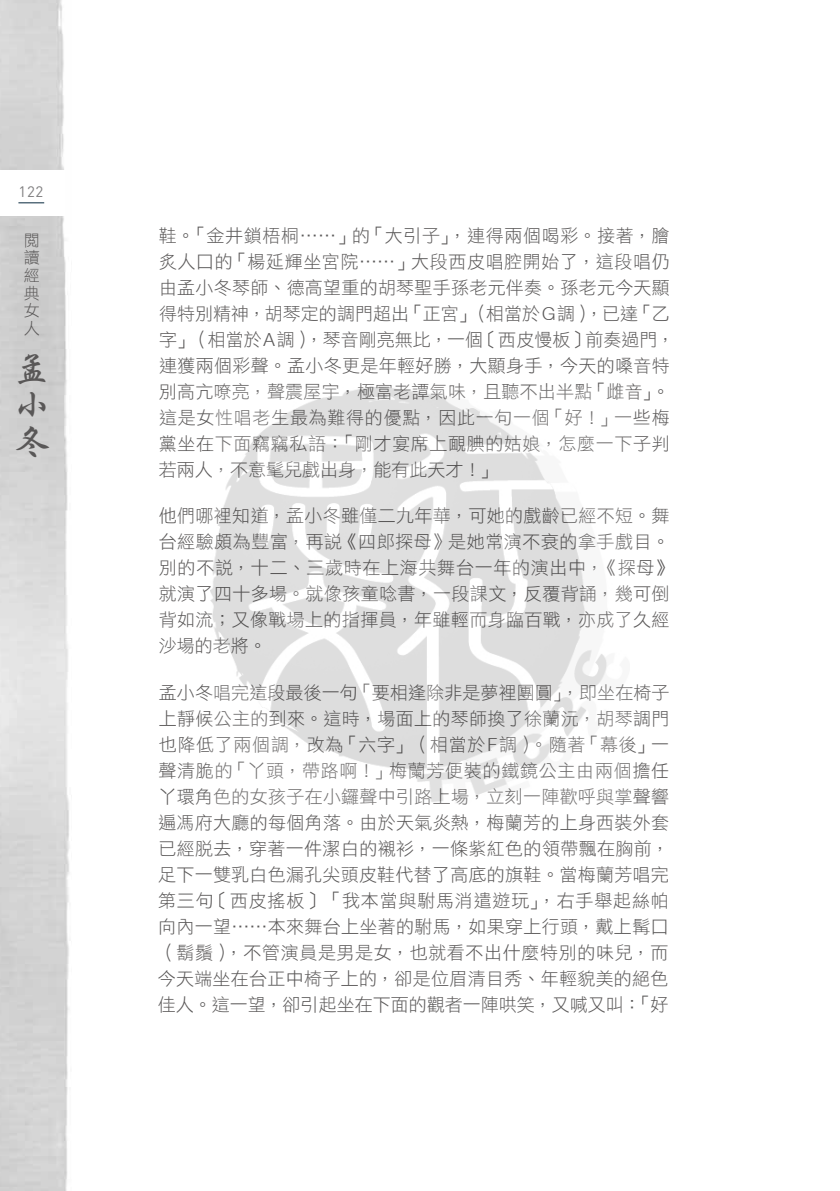
<style>
.page{position:relative;width:840px;height:1191px;background:#fff}
.page>*{position:absolute;margin:0;border:0;box-sizing:border-box;transform-origin:0 0}
.t1{font:36px/36px "Singkai EG Bold Big 5";color:#595757;text-align:justify}
.t2{font:18px/26px "DF Li Hei Std W3";letter-spacing:.02em;color:#595757}
.t3{font:16px/17.6px "DF Li Hei Std W3";color:#595757;text-align:justify}
.t4{font:15px "DIN Pro";color:#807f80}
.s1{font-family:"Helvetica Neue LT";font-weight:300}
</style>
<div class="page">
<img style="left:0;top:0;width:70px;height:1191px">
<div style="left:0;top:170px;width:64px;height:45px;background:#fff"></div>
<svg style="left:18px;top:202px;width:26px;height:1px"></svg>
<img style="left:210px;top:387px;width:397px;height:415px">
<p class="t4" style="left:18px;top:181px;width:26px">122</p>
<p class="t3" style="left:24px;top:231px;width:17px">閱讀經典女人</p>
<h1 class="t1" style="left:14px;top:351px;width:37px">孟小冬</h1>
<p class="t2" style="left:159px;top:223px;width:516px">鞋。「金井鎖梧桐……」的「大引子」，連得兩個喝彩。接著，膾炙人口的「楊延輝坐宮院……」大段西皮唱腔開始了，這段唱仍由孟小冬琴師、德高望重的胡琴聖手孫老元伴奏。孫老元今天顯得特別精神，胡琴定的調門超出「正宮」（相當於<span class="s1">G</span>調），已達「乙字」（相當於<span class="s1">A</span>調），琴音剛亮無比，一個〔西皮慢板〕前奏過門，連獲兩個彩聲。孟小冬更是年輕好勝，大顯身手，今天的嗓音特別高亢嘹亮，聲震屋宇，極富老譚氣味，且聽不出半點「雌音」。這是女性唱老生最為難得的優點，因此一句一個「好！」一些梅黨坐在下面竊竊私語：「剛才宴席上靦腆的姑娘，怎麼一下子判若兩人，不意髦兒戲出身，能有此天才！」</p>
<p class="t2" style="left:159px;top:502px;width:516px">他們哪裡知道，孟小冬雖僅二九年華，可她的戲齡已經不短。舞台經驗頗為豐富，再說《四郎探母》是她常演不衰的拿手戲目。別的不說，十二、三歲時在上海共舞台一年的演出中，《探母》就演了四十多場。就像孩童唸書，一段課文，反覆背誦，幾可倒背如流；又像戰場上的指揮員，年雖輕而身臨百戰，亦成了久經沙場的老將。</p>
<p class="t2" style="left:158px;top:679px;width:513px;text-align:justify">孟小冬唱完這段最後一句「要相逢除非是夢裡團圓」，即坐在椅子上靜候公主的到來。這時，場面上的琴師換了徐蘭沅，胡琴調門也降低了兩個調，改為「六字」（相當於<span class="s1">F</span>調）。隨著「幕後」一聲清脆的「丫頭，帶路啊！」梅蘭芳便裝的鐵鏡公主由兩個擔任丫環角色的女孩子在小鑼聲中引路上場，立刻一陣歡呼與掌聲響遍馮府大廳的每個角落。由於天氣炎熱，梅蘭芳的上身西裝外套已經脫去，穿著一件潔白的襯衫，一條紫紅色的領帶飄在胸前，足下一雙乳白色漏孔尖頭皮鞋代替了高底的旗鞋。當梅蘭芳唱完第三句〔西皮搖板〕「我本當與駙馬消遣遊玩」，右手舉起絲帕向內一望……本來舞台上坐著的駙馬，如果穿上行頭，戴上髯口（鬍鬚），不管演員是男是女，也就看不出什麼特別的味兒，而今天端坐在台正中椅子上的，卻是位眉清目秀、年輕貌美的絕色佳人。這一望，卻引起坐在下面的觀者一陣哄笑，又喊又叫：「好</p>
</div>
